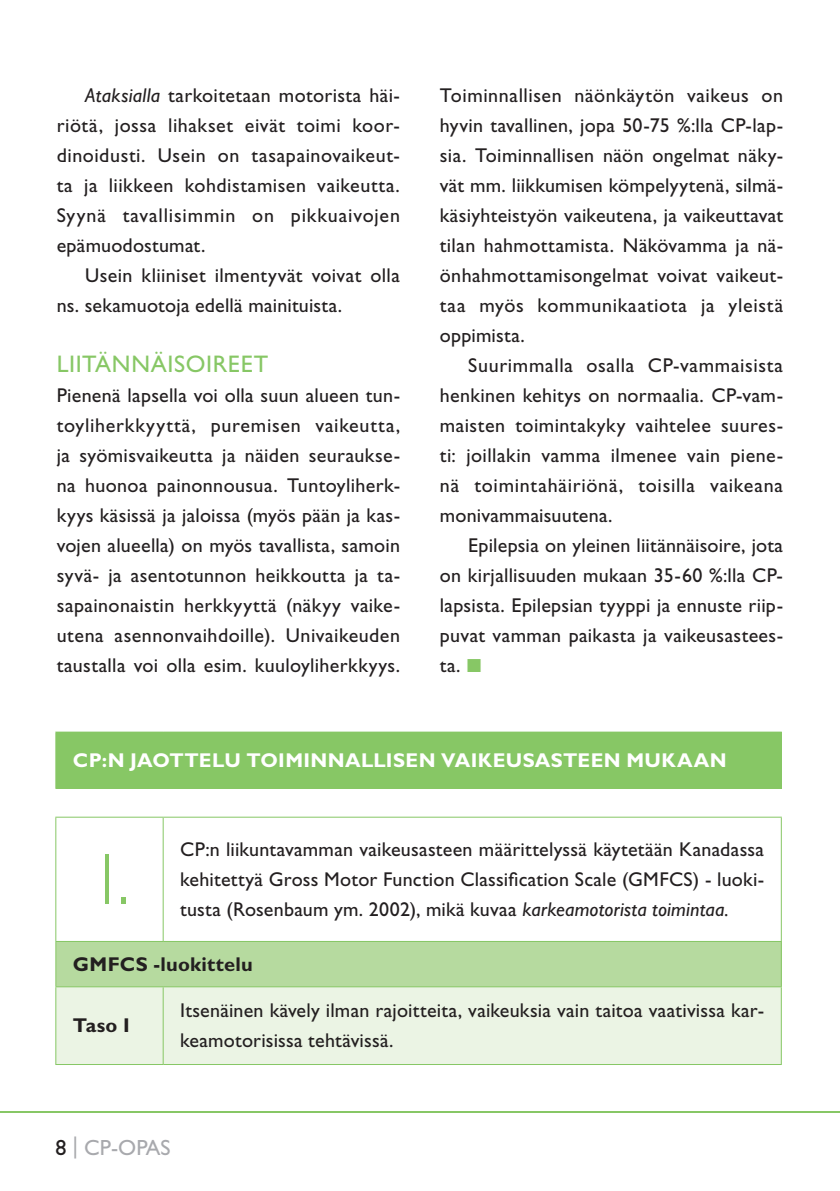
<style>
.page{position:relative;width:840px;height:1191px;background:#fff}
.page>*{position:absolute;margin:0;border:0;box-sizing:border-box;transform-origin:0 0}
.t1{font:300 72px "Gill Sans Std";color:#87c765}
.t2{font:24px "Gill Sans Std";letter-spacing:.025em;color:#87c765}
.t3{font:22px "Gill Sans Std";color:#a8a9ad}
.t4{font:20px/30px "Gill Sans Std";letter-spacing:.015em;color:#231f20;text-align:justify}
.t5{font:700 20px "Gill Sans Std";letter-spacing:.02em;color:#fff}
.t6{font:700 20px "Gill Sans Std";letter-spacing:.02em;color:#231f20}
.s1{font-style:italic}
.s2{color:#231f20}
</style>
<div class="page">
<div style="left:56px;top:732px;width:724px;height:57px;background:#87c765"></div>
<div style="left:56px;top:941px;width:724px;height:45px;background:#b6da9f"></div>
<div style="left:56px;top:987px;width:724px;height:77px;background:#ebf4e4"></div>
<hr style="left:55px;top:731px;width:108px;height:1px;background:#87c765">
<hr style="left:55px;top:732px;width:1px;height:57px;background:#87c765">
<hr style="left:163px;top:731px;width:618px;height:1px;background:#87c765">
<hr style="left:780px;top:732px;width:1px;height:57px;background:#87c765">
<hr style="left:55px;top:817px;width:1px;height:124px;background:#87c765">
<hr style="left:162px;top:817px;width:1px;height:124px;background:#87c765">
<hr style="left:780px;top:817px;width:1px;height:124px;background:#87c765">
<hr style="left:55px;top:941px;width:108px;height:1px;background:#87c765">
<hr style="left:55px;top:942px;width:1px;height:44px;background:#87c765">
<hr style="left:163px;top:941px;width:618px;height:1px;background:#87c765">
<hr style="left:780px;top:942px;width:1px;height:44px;background:#87c765">
<hr style="left:55px;top:986px;width:108px;height:1px;background:#87c765">
<hr style="left:55px;top:987px;width:1px;height:77px;background:#87c765">
<hr style="left:163px;top:986px;width:618px;height:1px;background:#87c765">
<hr style="left:162px;top:987px;width:1px;height:77px;background:#87c765">
<hr style="left:780px;top:987px;width:1px;height:77px;background:#87c765">
<hr style="left:55px;top:1064px;width:108px;height:1px;background:#87c765">
<hr style="left:163px;top:1064px;width:618px;height:1px;background:#87c765">
<hr style="left:55px;top:816px;width:108px;height:1px;background:#87c765">
<hr style="left:163px;top:816px;width:618px;height:1px;background:#87c765">
<hr style="left:0;top:1111px;width:839px;height:1px;background:#87c765">
<p class="t4" style="left:57px;top:80px;width:344px;text-indent:28px"><span class="s1">Ataksialla</span> tarkoitetaan motorista häi&shy;riötä, jossa lihakset eivät toimi koor&shy;dinoidusti. Usein on tasapainovaikeut&shy;ta ja liikkeen kohdistamisen vaikeutta.<br>Syynä tavallisimmin on pikkuaivojen epämuodostumat.</p>
<p class="t4" style="left:57px;top:260px;width:344px;text-indent:28px">Usein kliiniset ilmentyvät voivat olla ns. sekamuotoja edellä mainituista.</p>
<p class="t2" style="left:57px;top:350px;width:185px">Liitännäiso ireet</p>
<p class="t4" style="left:57px;top:380px;width:345px">Pienenä lapsella voi olla suun alueen tun&shy;toyliherkkyyttä, puremisen vaikeutta, ja syömisvaikeutta ja näiden seuraukse&shy;na huonoa painonnousua. Tuntoyliherk&shy;kyys käsissä ja jaloissa (myös pään ja kas&shy;vojen alueella) on myös tavallista, samoin syvä- ja asentotunnon heikkoutta ja ta&shy;sapainonaistin herkkyyttä (näkyy vaike&shy;utena asennonvaihdoille). Univaikeuden taustalla voi olla esim. kuuloyliherkkyys.</p>
<p class="t4" style="left:439px;top:80px;width:345px">Toiminnallisen näönkäytön vaikeus on hyvin tavallinen, jopa 50-75 %:lla CP-lap&shy;sia. Toiminnallisen näön ongelmat näky&shy;vät mm. liikkumisen kömpelyytenä, silmä&shy;käsiyhteistyön vaikeutena, ja vaikeuttavat tilan hahmottamista. N äkövamma ja nä&shy;önhahmottamisongelmat voivat vaikeut&shy;taa myös kommunikaatiota ja yleistä oppimista.</p>
<p class="t4" style="left:439px;top:350px;width:344px;text-indent:28px">Suurimmalla osalla CP-vammaisista henkinen kehitys on normaalia. CP-vam&shy;maisten toimintakyky vaihtelee suures&shy;ti: joillakin vamma ilmenee vain piene&shy;nä toimintahäiriönä, toisilla vaikeana monivammaisuutena.</p>
<p class="t4" style="left:439px;top:530px;width:344px;text-indent:28px">Epilepsia on yleinen liitännäisoire, jota on kirjallisuuden mukaan 35-60 %:lla CP&shy;lapsista. Epilepsian tyyppi ja ennuste riip&shy;puvat vamman paikasta ja vaikeusastees&shy;ta.</p>
<p class="t5" style="left:73px;top:748px;width:287px">CP:N JAOTTELU TOIMINNALL</p>
<p class="t5" style="left:385px;top:748px;width:151px">ISEN VAIKEUSAS</p>
<p class="t5" style="left:562px;top:748px;width:115px">TEEN MUKAA</p>
<p class="t5" style="left:709px;top:748px;width:18px">N</p>
<p class="t4" style="left:180px;top:834px;width:585px">CP:n liikuntavamman vaikeusasteen määrittelyssä käytetään Kanadassa kehitettyä Gross Motor Function Classification Scale (GMFCS) - luoki&shy;tusta (Rosenbaum ym. 2002), mikä kuvaa <span class="s1">karkeamotorista toimintaa.</span></p>
<p class="t6" style="left:73px;top:952px;width:181px">GMFCS -LUOKITTELU</p>
<h1 class="t1" style="left:89px;top:839px;width:42px">1.</h1>
<p class="t6" style="left:73px;top:1014px;width:55px">TASO I</p>
<p class="t4" style="left:180px;top:995px;width:585px">Itsenäinen kävely ilman rajoitteita, vaikeuksia vain taitoa vaativissa kar&shy;keamotorisissa tehtävissä.</p>
<p class="t3" style="left:55px;top:1135px;width:117px"><span class="s2">8</span> | CP-OPAS</p>
</div>
